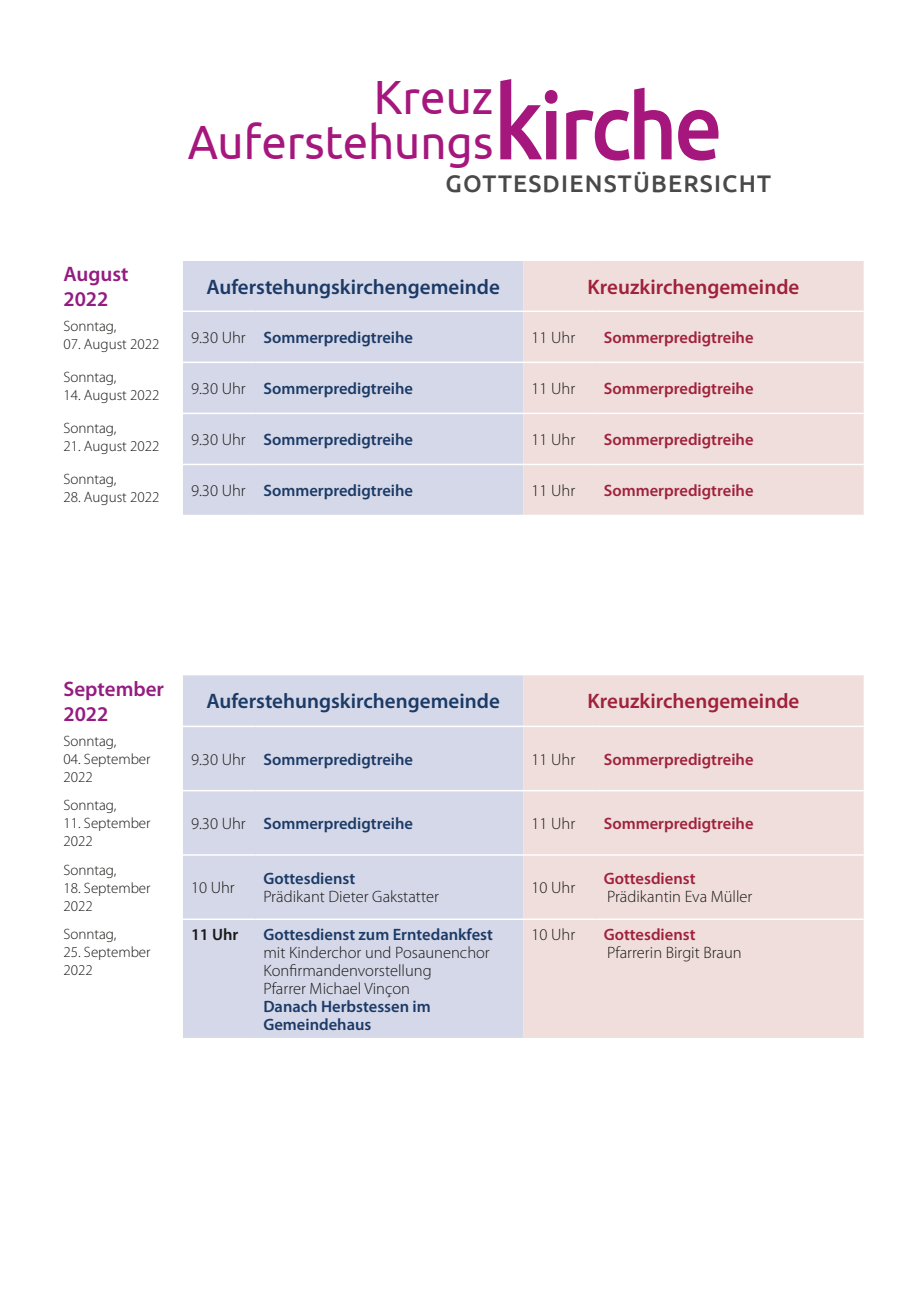
<style>
.page{position:relative;width:919px;height:1289px;background:#fff}
.page>*{position:absolute;margin:0;border:0;box-sizing:border-box;transform-origin:0 0}
.Gem_Brief_Standard{font:500 92.4px "Ubuntu";letter-spacing:-.04em;color:#a6177e;scale:.93 1}
.Gem_Brief_Standard-2{font:48px/45px "Ubuntu";color:#a6177e;text-align:right;scale:.95 1}
.Gem_Brief_Standard-3{font:500 24px "Ubuntu";letter-spacing:.05em;color:#494949}
.Standa{font:600 21px "Myriad Pro";color:#1b3a66}
.Standa-2{font:600 21px "Myriad Pro";color:#a0213b}
.Standa-3{font:600 21px/25.2px "Myriad Pro";color:#941c81}
.Standa-4{font:300 16.5px/18px "Myriad Pro";color:#181816}
.Standa-5{font:600 16.5px "Myriad Pro";color:#1b3a66}
.Standa-6{font:600 16.5px "Myriad Pro";color:#a0213b}
.Standa-7{font:600 16.5px "Myriad Pro";color:#181816}
.Standa-8{font:300 15px/18px "Myriad Pro";color:#181816}
.s1{font-size:103.5px}
.s2{font-weight:600;color:#1b3a66}
.s3{font-weight:600;color:#a0213b}
</style>
<div class="page">
<div style="left:183px;top:675px;width:340px;height:362px;background:#d5d8e8"></div>
<div style="left:523px;top:675px;width:340px;height:362px;background:#efdedc"></div>
<hr style="left:183px;top:725px;width:72px;height:2px;background:#fff">
<hr style="left:255px;top:725px;width:268px;height:2px;background:#fff">
<hr style="left:523px;top:725px;width:72px;height:2px;background:#fff">
<hr style="left:595px;top:725px;width:268px;height:2px;background:#fff">
<hr style="left:183px;top:790px;width:72px;height:1px;background:#fff">
<hr style="left:255px;top:790px;width:268px;height:1px;background:#fff">
<hr style="left:523px;top:790px;width:72px;height:1px;background:#fff">
<hr style="left:595px;top:790px;width:268px;height:1px;background:#fff">
<hr style="left:183px;top:854px;width:72px;height:1px;background:#fff">
<hr style="left:255px;top:854px;width:268px;height:1px;background:#fff">
<hr style="left:523px;top:854px;width:72px;height:1px;background:#fff">
<hr style="left:595px;top:854px;width:268px;height:1px;background:#fff">
<hr style="left:183px;top:918px;width:72px;height:2px;background:#fff">
<hr style="left:255px;top:918px;width:268px;height:2px;background:#fff">
<hr style="left:523px;top:918px;width:72px;height:2px;background:#fff">
<hr style="left:595px;top:918px;width:268px;height:2px;background:#fff">
<div style="left:183px;top:261px;width:340px;height:253px;background:#d5d8e8"></div>
<div style="left:523px;top:261px;width:340px;height:253px;background:#efdedc"></div>
<hr style="left:183px;top:310px;width:72px;height:2px;background:#fff">
<hr style="left:255px;top:310px;width:268px;height:2px;background:#fff">
<hr style="left:523px;top:310px;width:72px;height:2px;background:#fff">
<hr style="left:595px;top:310px;width:268px;height:2px;background:#fff">
<hr style="left:183px;top:361px;width:72px;height:2px;background:#fff">
<hr style="left:255px;top:361px;width:268px;height:2px;background:#fff">
<hr style="left:523px;top:361px;width:72px;height:2px;background:#fff">
<hr style="left:595px;top:361px;width:268px;height:2px;background:#fff">
<hr style="left:183px;top:412px;width:72px;height:2px;background:#fff">
<hr style="left:255px;top:412px;width:268px;height:2px;background:#fff">
<hr style="left:523px;top:412px;width:72px;height:2px;background:#fff">
<hr style="left:595px;top:412px;width:268px;height:2px;background:#fff">
<hr style="left:183px;top:463px;width:72px;height:2px;background:#fff">
<hr style="left:255px;top:463px;width:268px;height:2px;background:#fff">
<hr style="left:523px;top:463px;width:72px;height:2px;background:#fff">
<hr style="left:595px;top:463px;width:268px;height:2px;background:#fff">
<p class="Gem_Brief_Standard-2" style="left:188px;top:73px;width:323px">Kreuz<br>Auferstehungs</p>
<p class="Gem_Brief_Standard" style="left:493px;top:68px;width:248px"><span class="s1">k</span>irche</p>
<p class="Gem_Brief_Standard-3" style="left:445px;top:169px;width:327px">GOTTESDIENSTÜBERSICHT</p>
<p class="Standa-3" style="left:63px;top:262px;width:67px">August<br>2022</p>
<p class="Standa" style="left:206px;top:275px;width:295px">Auferstehungskirchengemeinde</p>
<p class="Standa-2" style="left:587px;top:275px;width:213px">Kreuzkirchengemeinde</p>
<p class="Standa-8" style="left:63px;top:317px;width:55px">Sonntag,</p>
<p class="Standa-8" style="left:63px;top:335px;width:98px">07. August 2022</p>
<p class="Standa-4" style="left:191px;top:329px;width:56px">9.30 Uhr</p>
<p class="Standa-5" style="left:263px;top:328px;width:151px">Sommerpredigtreihe</p>
<p class="Standa-4" style="left:531px;top:329px;width:45px">11 Uhr</p>
<p class="Standa-6" style="left:603px;top:328px;width:151px">Sommerpredigtreihe</p>
<p class="Standa-8" style="left:63px;top:368px;width:55px">Sonntag,</p>
<p class="Standa-8" style="left:63px;top:386px;width:98px">14. August 2022</p>
<p class="Standa-8" style="left:63px;top:419px;width:55px">Sonntag,</p>
<p class="Standa-8" style="left:63px;top:437px;width:98px">21. August 2022</p>
<p class="Standa-8" style="left:63px;top:470px;width:55px">Sonntag,</p>
<p class="Standa-8" style="left:63px;top:488px;width:98px">28. August 2022</p>
<p class="Standa-4" style="left:191px;top:380px;width:56px">9.30 Uhr</p>
<p class="Standa-5" style="left:263px;top:379px;width:151px">Sommerpredigtreihe</p>
<p class="Standa-4" style="left:531px;top:380px;width:45px">11 Uhr</p>
<p class="Standa-6" style="left:603px;top:379px;width:151px">Sommerpredigtreihe</p>
<p class="Standa-4" style="left:191px;top:431px;width:56px">9.30 Uhr</p>
<p class="Standa-5" style="left:263px;top:430px;width:151px">Sommerpredigtreihe</p>
<p class="Standa-4" style="left:531px;top:431px;width:45px">11 Uhr</p>
<p class="Standa-6" style="left:603px;top:430px;width:151px">Sommerpredigtreihe</p>
<p class="Standa-4" style="left:191px;top:482px;width:56px">9.30 Uhr</p>
<p class="Standa-5" style="left:263px;top:481px;width:151px">Sommerpredigtreihe</p>
<p class="Standa-4" style="left:531px;top:482px;width:45px">11 Uhr</p>
<p class="Standa-6" style="left:603px;top:481px;width:151px">Sommerpredigtreihe</p>
<p class="Standa-3" style="left:63px;top:676px;width:102px">September<br>2022</p>
<p class="Standa" style="left:206px;top:689px;width:295px">Auferstehungskirchengemeinde</p>
<p class="Standa-2" style="left:587px;top:689px;width:213px">Kreuzkirchengemeinde</p>
<p class="Standa-8" style="left:63px;top:732px;width:55px">Sonntag,</p>
<p class="Standa-8" style="left:63px;top:750px;width:89px">04. September<br>2022</p>
<p class="Standa-4" style="left:191px;top:750px;width:56px">9.30 Uhr</p>
<p class="Standa-5" style="left:263px;top:750px;width:151px">Sommerpredigtreihe</p>
<p class="Standa-4" style="left:531px;top:750px;width:45px">11 Uhr</p>
<p class="Standa-6" style="left:603px;top:750px;width:151px">Sommerpredigtreihe</p>
<p class="Standa-8" style="left:63px;top:796px;width:55px">Sonntag,</p>
<p class="Standa-8" style="left:63px;top:814px;width:89px">11. September<br>2022</p>
<p class="Standa-4" style="left:191px;top:814px;width:56px">9.30 Uhr</p>
<p class="Standa-5" style="left:263px;top:814px;width:151px">Sommerpredigtreihe</p>
<p class="Standa-4" style="left:531px;top:814px;width:45px">11 Uhr</p>
<p class="Standa-6" style="left:603px;top:814px;width:151px">Sommerpredigtreihe</p>
<p class="Standa-8" style="left:63px;top:861px;width:55px">Sonntag,</p>
<p class="Standa-8" style="left:63px;top:879px;width:89px">18. September<br>2022</p>
<p class="Standa-4" style="left:191px;top:879px;width:45px">10 Uhr</p>
<p class="Standa-4" style="left:263px;top:870px;width:177px"><span class="s2">Gottesdienst<br></span>Prädikant Dieter Gakstatter</p>
<p class="Standa-4" style="left:531px;top:879px;width:45px">10 Uhr</p>
<p class="Standa-4" style="left:603px;top:870px;width:150px"><span class="s3">Gottesdienst<br></span>Prädikantin Eva Müller</p>
<p class="Standa-8" style="left:63px;top:925px;width:55px">Sonntag,</p>
<p class="Standa-8" style="left:63px;top:943px;width:89px">25. September<br>2022</p>
<p class="Standa-7" style="left:191px;top:925px;width:49px">11 Uhr</p>
<p class="Standa-4" style="left:263px;top:925px;width:231px"><span class="s2">Gottesdienst zum Erntedankfest </span>mit Kinderchor und Posaunenchor<br>Konfirmandenvorstellung<br>Pfarrer Michael Vinçon<br><span class="s2">Danach Herbstessen im<br>Gemeindehaus</span></p>
<p class="Standa-4" style="left:531px;top:925px;width:45px">10 Uhr</p>
<p class="Standa-4" style="left:603px;top:925px;width:139px"><span class="s3">Gottesdienst<br></span>Pfarrerin Birgit Braun</p>
</div>
